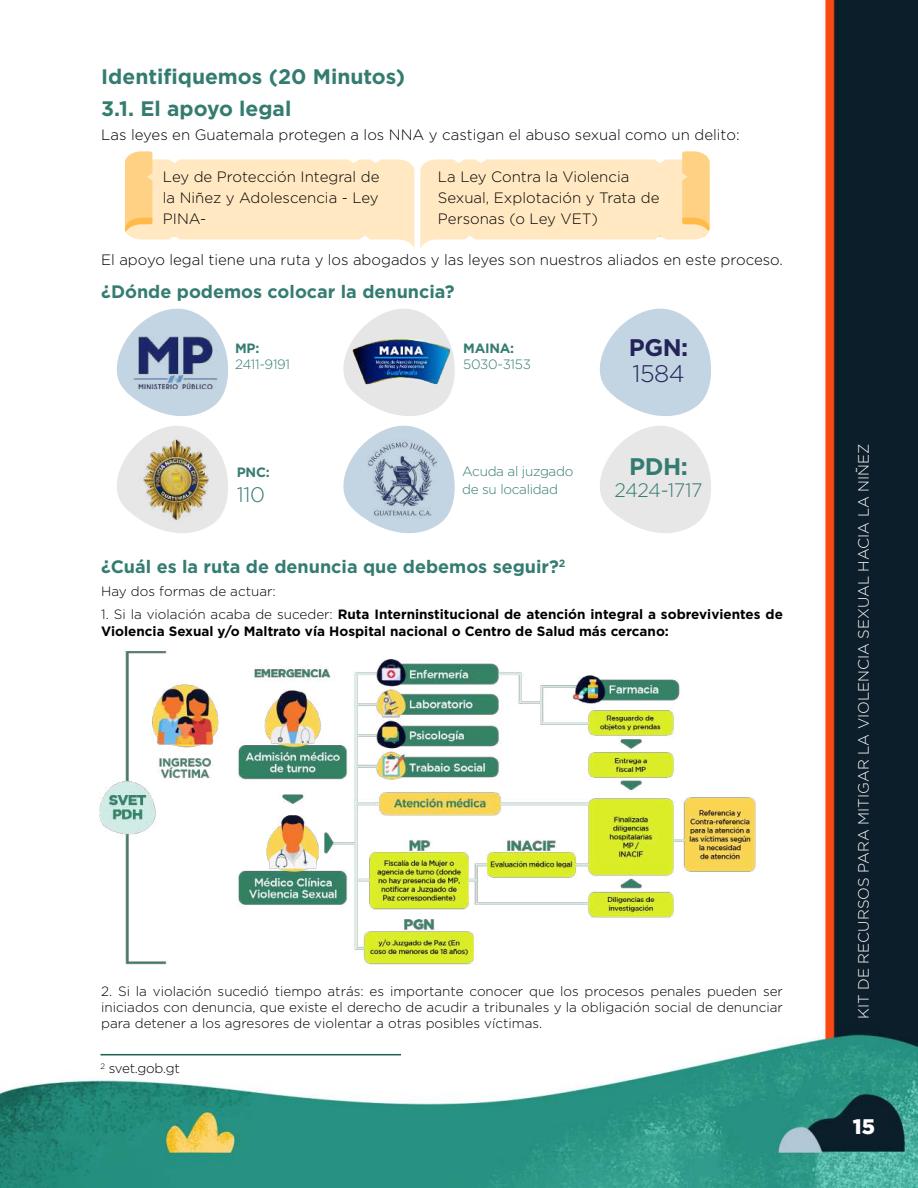
<style>
.page{position:relative;width:918px;height:1188px;background:#fff}
.page>*{position:absolute;margin:0;border:0;box-sizing:border-box;transform-origin:0 0}
.t1{font:700 24px "Gotham";color:#222458}
.t2{font:300 24px "Gotham";color:#222458}
.t3{font:700 24px "Gotham";color:#347c71}
.t4{font:700 21px/32px "Gotham";color:#347c6f}
.t5{font:300 21px "Gotham";color:#347c71}
.t6{font:900 21px "Gotham";color:#fff}
.t7{font:300 19.5px "Gotham";letter-spacing:-.02em;color:#347c71}
.t8{font:700 18px "Gotham";color:#347c71}
.t9{font:300 15px/21px "Gotham";color:#000}
.t10{font:300 15px "Gotham";color:#fff}
.t11{font:300 13.5px/16.2px "Gotham";color:#000;text-align:justify}
.t12{font:700 13.5px/16.2px "Gotham";color:#000}
.t13{font:300 13.5px/18px "Gotham";letter-spacing:-.02em;color:#347c71}
.t14{font:700 13.5px "Gotham";letter-spacing:-.02em;color:#347c71}
.t15{font:300 13.5px "Gotham";letter-spacing:-.02em;color:#000}
.s1{font-weight:300}
</style>
<div class="page">
<img style="left:0;top:0;width:918px;height:1188px">
<svg style="left:598px;top:306px;width:115px;height:236px"></svg>
<svg style="left:342px;top:306px;width:114px;height:236px"></svg>
<img style="left:352px;top:338px;width:98px;height:46px">
<img style="left:115px;top:306px;width:115px;height:236px">
<img style="left:132px;top:336px;width:88px;height:53px">
<svg style="left:420px;top:151px;width:290px;height:100px"></svg>
<svg style="left:125px;top:151px;width:289px;height:100px"></svg>
<img style="left:82px;top:637px;width:691px;height:337px">
<hr style="left:100px;top:1054px;width:301px;height:1px;background:#1d5c50">
<h2 class="t4" style="left:101px;top:60px;width:306px">Identifiquemos (20 Minutos)<br>3.1. El apoyo legal</h2>
<p class="t9" style="left:101px;top:124px;width:640px">Las leyes en Guatemala protegen a los NNA y castigan el abuso sexual como un delito:</p>
<p class="t9" style="left:163px;top:166px;width:218px;text-align:justify">Ley de Protección Integral de la Niñez y Adolescencia - Ley PINA-</p>
<p class="t9" style="left:438px;top:166px;width:223px">La Ley Contra la Violencia<br>Sexual, Explotación y Trata de<br>Personas (o Ley VET)</p>
<p class="t9" style="left:101px;top:249px;width:683px">El apoyo legal tiene una ruta y los abogados y las leyes son nuestros aliados en este proceso.</p>
<p class="t8" style="left:101px;top:282px;width:355px">¿Dónde podemos colocar la denuncia?</p>
<p class="t14" style="left:235px;top:340px;width:26px">MP:</p>
<p class="t13" style="left:235px;top:355px;width:57px">2411-9191</p>
<p class="t14" style="left:237px;top:465px;width:34px">PNC:</p>
<h2 class="t5" style="left:237px;top:483px;width:30px">110</h2>
<p class="t14" style="left:463px;top:340px;width:52px">MAINA:</p>
<p class="t13" style="left:463px;top:355px;width:69px">5030-3153</p>
<p class="t13" style="left:462px;top:462px;width:113px">Acuda al juzgado de su localidad</p>
<h1 class="t1" style="left:629px;top:334px;width:61px">PGN:</h1>
<h1 class="t2" style="left:633px;top:360px;width:54px">1584</h1>
<h1 class="t3" style="left:629px;top:453px;width:60px">PDH:</h1>
<h3 class="t7" style="left:615px;top:480px;width:90px">2424-1717</h3>
<p class="t8" style="left:101px;top:557px;width:466px">¿Cuál es la ruta de denuncia que debemos seguir?<sup>2</sup></p>
<p class="t11" style="left:101px;top:583px;width:176px">Hay dos formas de actuar:</p>
<p class="t12" style="left:101px;top:606px;width:683px"><span class="s1">1. Si la violación acaba de suceder:</span> Ruta Interninstitucional de atención integral a sobrevivientes de<br>Violencia Sexual y/o Maltrato vía Hospital nacional o Centro de Salud más cercano:</p>
<p class="t11" style="left:101px;top:983px;width:683px">2. Si la violación sucedió tiempo atrás: es importante conocer que los procesos penales pueden ser iniciados con denuncia, que existe el derecho de acudir a tribunales y la obligación social de denunciar para detener a los agresores de violentar a otras posibles víctimas.</p>
<p class="t15" style="left:100px;top:1061px;width:81px"><sup>2</sup> svet.gob.gt</p>
<p class="t10" style="left:856px;top:1019px;width:577px;rotate:-90deg">KIT DE RECURSOS PARA MITIGAR LA VIOLENCIA SEXUAL HACIA LA NIÑEZ</p>
<h2 class="t6" style="left:853px;top:1115px;width:24px">15</h2>
</div>
